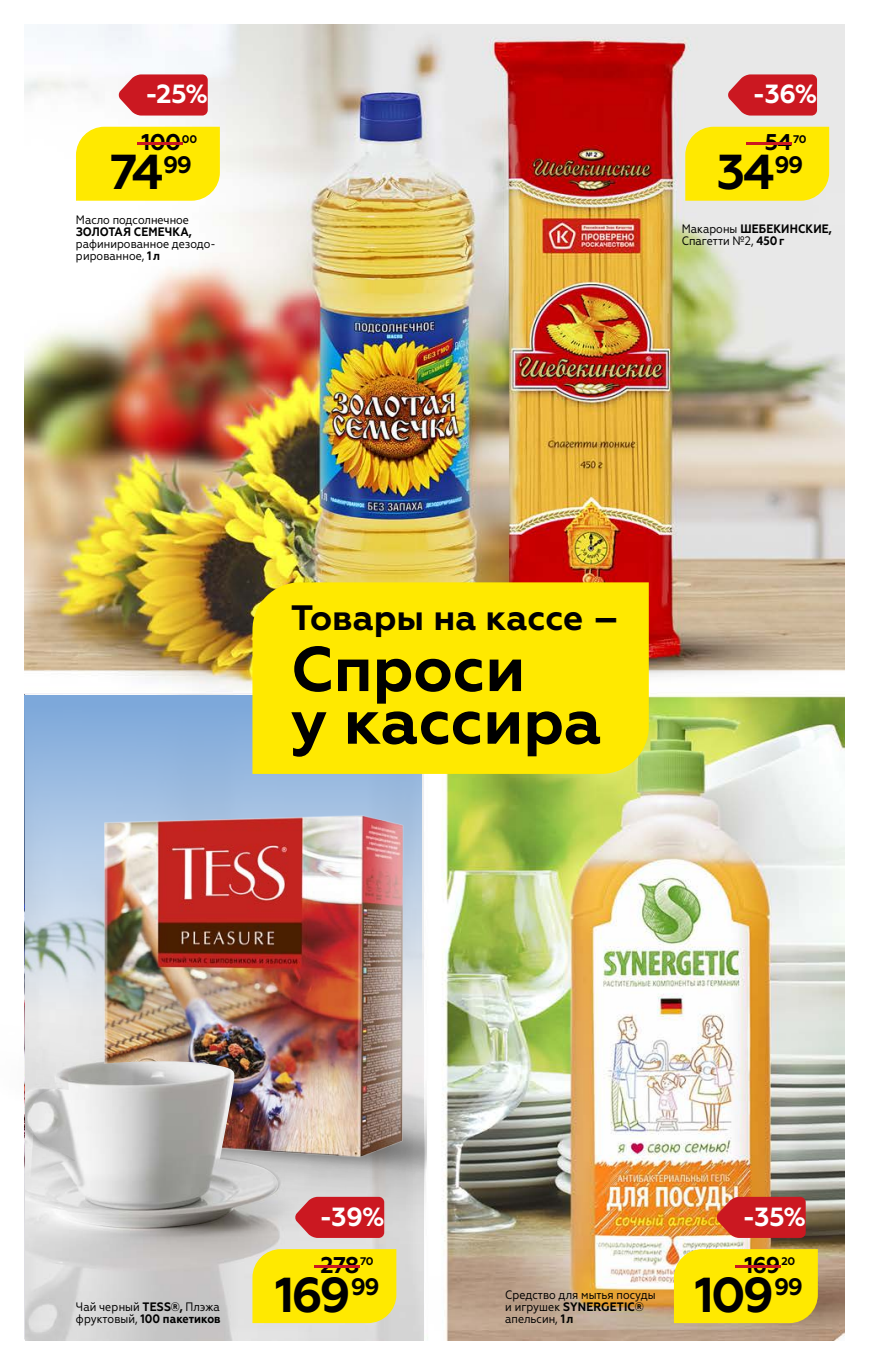
<style>
.page{position:relative;width:869px;height:1365px;background:#fff}
.page>*{position:absolute;margin:0;border:0;box-sizing:border-box;transform-origin:0 0}
.t1{font:700 63px/52.7px "Geometria";color:#000}
.t2{font:700 49px "Geometria";letter-spacing:-.06em;color:#000}
.t3{font:700 35.18px "Geometria";color:#000}
.t4{font:700 26.25px "Geometria";color:#fff}
.t5{font:700 22.75px "Geometria";letter-spacing:-.03em;color:#000}
.t6{font:700 22.75px "Geometria";color:#cb1821;scale:6.5 1}
.t7{font:12.25px/12.2px "Geometria Narrow";color:#000}
.t8{font:700 11.03px "Geometria";color:#000}
.s1{font-size:22.75px;color:#cb1821}
.s2{font-weight:700}
</style>
<div class="page">
<img style="left:25px;top:25px;width:818px;height:1314px">
<img style="left:25px;top:773px;width:398px;height:566px">
<img style="left:27px;top:1181px;width:399px;height:72px">
<img style="left:24px;top:935px;width:403px;height:246px">
<svg style="left:25px;top:694px;width:397px;height:417px;background:#a6c1df"></svg>
<img style="left:75px;top:806px;width:331px;height:360px">
<img style="left:24px;top:1061px;width:256px;height:166px">
<div style="left:76px;top:127px;width:144px;height:74px;background:#ffe900"></div>
<svg style="left:118px;top:74px;width:90px;height:41px;background:#cf3038"></svg>
<div style="left:252px;top:1248px;width:144px;height:74px;background:#ffe900"></div>
<svg style="left:294px;top:1196px;width:90px;height:41px;background:#cc2e36"></svg>
<div style="left:673px;top:1248px;width:144px;height:74px;background:#ffe900"></div>
<svg style="left:715px;top:1196px;width:90px;height:41px;background:#cd2a2a"></svg>
<div style="left:685px;top:127px;width:143px;height:74px;background:#ffe900"></div>
<svg style="left:727px;top:74px;width:89px;height:41px;background:#ce2e36"></svg>
<div style="left:252px;top:582px;width:396px;height:191px;background:#ffe900"></div>
<p class="t4" style="left:145px;top:79px;width:65px">-25%</p>
<p class="t4" style="left:752px;top:79px;width:66px">-36%</p>
<p class="t5" style="left:141px;top:129px;width:57px">100<sup>00</sup></p>
<p class="t6" style="left:123px;top:129px;width:13px">-</p>
<p class="t5" style="left:764px;top:129px;width:29px">54</p>
<p class="t8" style="left:732px;top:132px;width:76px"><span class="s1">-</span> 70</p>
<p class="t2" style="left:110px;top:143px;width:84px">74<sup>99</sup></p>
<p class="t2" style="left:716px;top:143px;width:88px">34<sup>99</sup></p>
<p class="t7" style="left:76px;top:213px;width:141px">Масло подсолнечное<br><span class="s2">ЗОЛОТАЯ СЕМЕЧКА, </span>рафинированное дезодо&shy;рированное, <span class="s2">1 л</span></p>
<p class="t7" style="left:681px;top:223px;width:151px">Макароны <span class="s2">ШЕБЕКИНСКИЕ,<br></span>Спагетти №2, <span class="s2">450 г</span></p>
<p class="t3" style="left:291px;top:596px;width:330px">Товары на кассе –</p>
<p class="t1" style="left:291px;top:643px;width:312px">Cпроси<br>у кассира</p>
<p class="t7" style="left:76px;top:1300px;width:146px">Чай черный <span class="s2">TESS®,</span> Плэжа фруктовый, <span class="s2">100 пакетиков</span></p>
<p class="t4" style="left:319px;top:1200px;width:67px">-39%</p>
<p class="t5" style="left:320px;top:1250px;width:40px">278</p>
<p class="t8" style="left:299px;top:1254px;width:76px"><span class="s1">-</span> 70</p>
<p class="t2" style="left:275px;top:1265px;width:106px">169<sup>99</sup></p>
<p class="t7" style="left:505px;top:1287px;width:152px">Средство для мытья посуды и игрушек <span class="s2">SYNERGETIC® </span>апельсин, <span class="s2">1 л</span></p>
<p class="t4" style="left:742px;top:1200px;width:65px">-35%</p>
<p class="t5" style="left:744px;top:1250px;width:38px">169</p>
<p class="t8" style="left:781px;top:1254px;width:15px">20</p>
<p class="t6" style="left:720px;top:1250px;width:13px">-</p>
<p class="t2" style="left:694px;top:1265px;width:110px">109<sup>99</sup></p>
</div>
